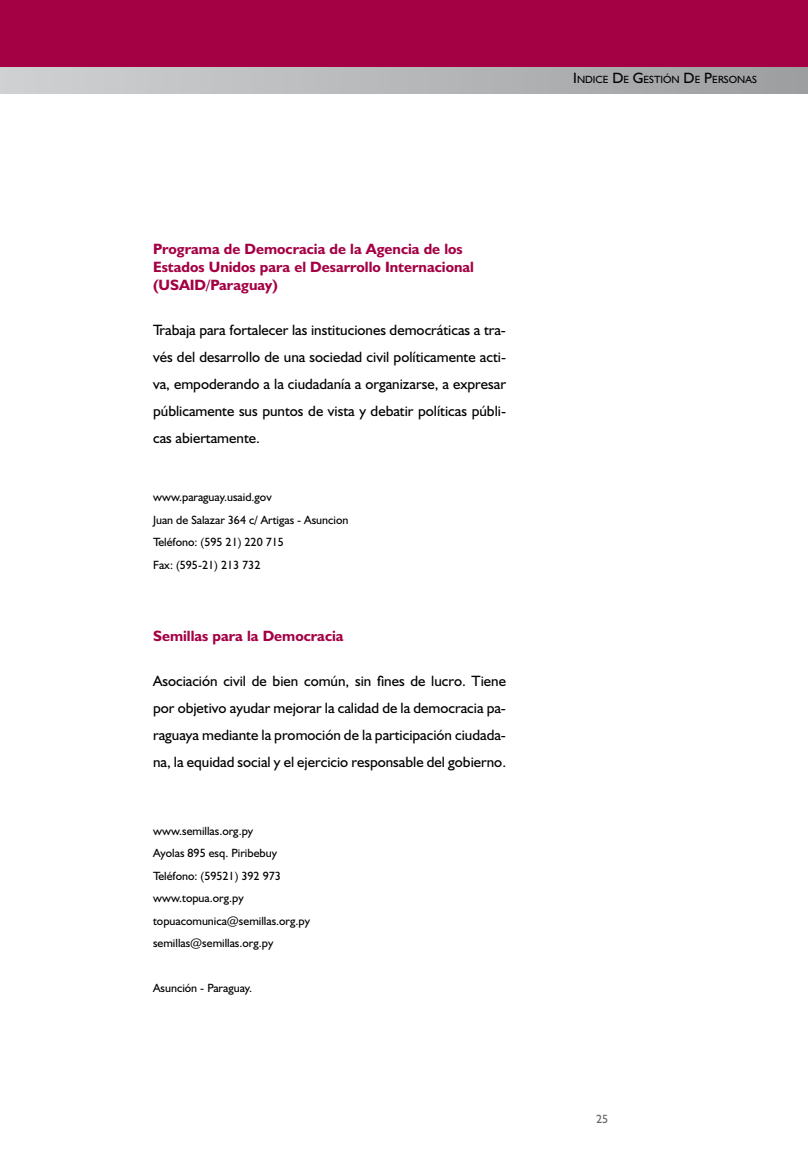
<style>
.page{position:relative;width:808px;height:1149px;background:#fff}
.page>*{position:absolute;margin:0;border:0;box-sizing:border-box;transform-origin:0 0}
.t1{font:15px/27px "Humanist 521 BT";color:#000;text-align:justify}
.t2{font:700 15px/18px "Humanist 521 BT";color:#a40044}
.t3{font:12px/22.5px "Humanist 521 BT";color:#000}
.t4{font:12px "Humanist 521 BT";color:#646567}
.t5{font:10.5px "Humanist 521 BT";color:#000}
.s1{font-size:15px}
</style>
<div class="page">
<div style="left:0;top:26px;width:808px;height:67px;background:linear-gradient(to right,#d0d1d2,#9d9ea0)"></div>
<div style="left:0;top:0;width:808px;height:67px;background:#a40044"></div>
<p class="t2" style="left:153px;top:239px;width:322px">Programa de Democracia de la Agencia de los<br>Estados Unidos para el Desarrollo Internacional (USAID/Paraguay)</p>
<p class="t1" style="left:153px;top:316px;width:354px">Trabaja para fortalecer las instituciones democráticas a tra&shy;vés del desarrollo de una sociedad civil políticamente acti&shy;va, empoderando a la ciudadanía a organizarse, a expresar públicamente sus puntos de vista y debatir políticas públi&shy;cas abiertamente.</p>
<p class="t3" style="left:153px;top:485px;width:197px">www.paraguay.usaid.gov<br>Juan de Salazar 364 c/ Artigas - Asuncion<br>Teléfono: (595 21) 220 715<br>Fax: (595-21) 213 732</p>
<p class="t2" style="left:153px;top:626px;width:192px">Semillas para la Democracia</p>
<p class="t1" style="left:153px;top:667px;width:354px">Asociación civil de bien común, sin fines de lucro. Tiene por objetivo ayudar mejorar la calidad de la democracia pa&shy;raguaya mediante la promoción de la participación ciudada&shy;na, la equidad social y el ejercicio responsable del gobierno.</p>
<p class="t3" style="left:153px;top:818px;width:158px">www.semillas.org.py<br>Ayolas 895 esq. Piribebuy<br>Teléfono: (59521) 392 973 www.topua.org.py topuacomunica@semillas.org.py semillas@semillas.org.py</p>
<p class="t3" style="left:153px;top:976px;width:101px">Asunción - Paraguay.</p>
<p class="t5" style="left:573px;top:73px;width:185px"><span class="s1">I</span>NDICE <span class="s1">D</span>E <span class="s1">G</span>ESTIÓN <span class="s1">D</span>E <span class="s1">P</span>ERSONAS</p>
<p class="t4" style="left:596px;top:1110px;width:14px">25</p>
</div>
